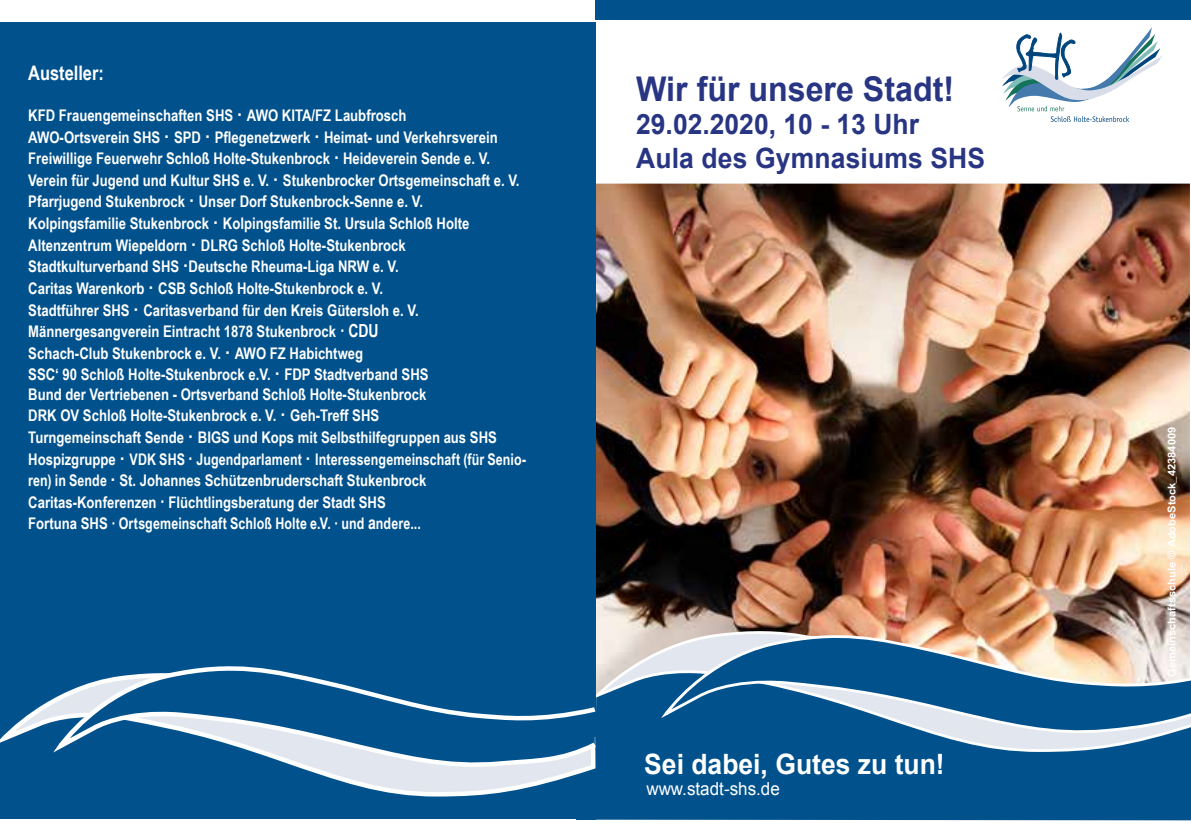
<style>
.page{position:relative;width:1191px;height:840px;background:#fff}
.page>*{position:absolute;margin:0;border:0;box-sizing:border-box;transform-origin:0 0}
.t1{font:700 34px "Arial";color:#283583;scale:.95 1}
.t2{font:700 28px/33.6px "Arial";letter-spacing:.005em;color:#283583;scale:.95 1}
.t3{font:700 28px "Arial";color:#fff;scale:.95 1}
.t4{font:700 20px "Arial Narrow";color:#fff}
.t5{font:18px "Arial";color:#fff;scale:.95 1}
.t6{font:700 16px/21.6px "Arial Narrow";color:#fff}
.t7{font:700 10.6px "Arial Narrow";color:#fff;scale:1.27 1}
.s1{font-family:"Arial";font-size:18px}
.s2{font-size:18px}
</style>
<div class="page">
<img style="left:595px;top:183px;width:595px;height:443px">
<div style="left:595px;top:752px;width:596px;height:67px;background:#00518c"></div>
<svg style="left:595px;top:626px;width:57px;height:126px;background:#6b94b1"></svg>
<img style="left:652px;top:594px;width:539px;height:180px">
<svg style="left:1002px;top:27px;width:160px;height:95px"></svg>
<div style="left:595px;top:0;width:596px;height:20px;background:#00518c"></div>
<div style="left:0;top:22px;width:595px;height:797px;background:#00518c"></div>
<svg style="left:0;top:703px;width:45px;height:40px"></svg>
<svg style="left:45px;top:628px;width:562px;height:179px"></svg>
<p class="t4" style="left:28px;top:58px;width:77px">Austeller:</p>
<p class="t6" style="left:28px;top:104px;width:493px">KFD Frauengemeinschaften SHS <span class="s1">·</span> AWO KITA/FZ Laubfrosch<br>AWO-Ortsverein SHS <span class="s1">·</span> SPD <span class="s1">·</span> Pflegenetzwerk <span class="s1">·</span> Heimat- und Verkehrsverein Freiwillige Feuerwehr Schloß Holte-Stukenbrock <span class="s1">·</span> Heideverein Sende e. V.<br>Verein für Jugend und Kultur SHS e. V. <span class="s1">·</span> Stukenbrocker Ortsgemeinschaft e. V.<br>Pfarrjugend Stukenbrock <span class="s1">·</span> Unser Dorf Stukenbrock-Senne e. V.<br>Kolpingsfamilie Stukenbrock <span class="s1">·</span> Kolpingsfamilie St. Ursula Schloß Holte Altenzentrum Wiepeldorn <span class="s1">·</span> DLRG Schloß Holte-Stukenbrock Stadtkulturverband SHS <span class="s1">·</span>Deutsche Rheuma-Liga NRW e. V.<br>Caritas Warenkorb <span class="s1">·</span> CSB Schloß Holte-Stukenbrock e. V.<br>Stadtführer SHS <span class="s1">·</span> Caritasverband für den Kreis Gütersloh e. V.<br>Männergesangverein Eintracht 1878 Stukenbrock <span class="s2">· CDU<br></span>Schach-Club Stukenbrock e. V. <span class="s1">·</span> AWO FZ Habichtweg<br>SSC‘ 90 Schloß Holte-Stukenbrock e.V. <span class="s1">·</span> FDP Stadtverband SHS</p>
<p class="t6" style="left:28px;top:382px;width:499px">Bund der Vertriebenen - Ortsverband Schloß Holte-Stukenbrock<br>DRK OV Schloß Holte-Stukenbrock e. V. <span class="s1">·</span> Geh-Treff SHS<br>Turngemeinschaft Sende <span class="s1">·</span> BIGS und Kops mit Selbsthilfegruppen aus SHS Hospizgruppe <span class="s1">·</span> VDK SHS <span class="s2">·</span> Jugendparlament <span class="s1">·</span> Interessengemeinschaft (für Senio&shy;ren) in Sende <span class="s1">·</span> St. Johannes Schützenbruderschaft Stukenbrock Caritas-Konferenzen <span class="s2">·</span> Flüchtlingsberatung der Stadt SHS<br>Fortuna SHS · Ortsgemeinschaft Schloß Holte e.V. · und <span class="s2">a</span>ndere...</p>
<h1 class="t1" style="left:636px;top:66px;width:336px">Wir für unsere Stadt!</h1>
<h2 class="t2" style="left:636px;top:109px;width:369px">29.02.2020, 10 - 13 Uhr<br>Aula des Gymnasiums SHS</h2>
<h2 class="t3" style="left:644px;top:744px;width:318px">Sei dabei, Gutes zu tun!</h2>
<p class="t5" style="left:646px;top:776px;width:142px">www.stadt-shs.de</p>
<p class="t7" style="left:1163px;top:676px;width:198px;rotate:-90deg">Gemeinschaftsschule © AdobeStock_42384009</p>
</div>
